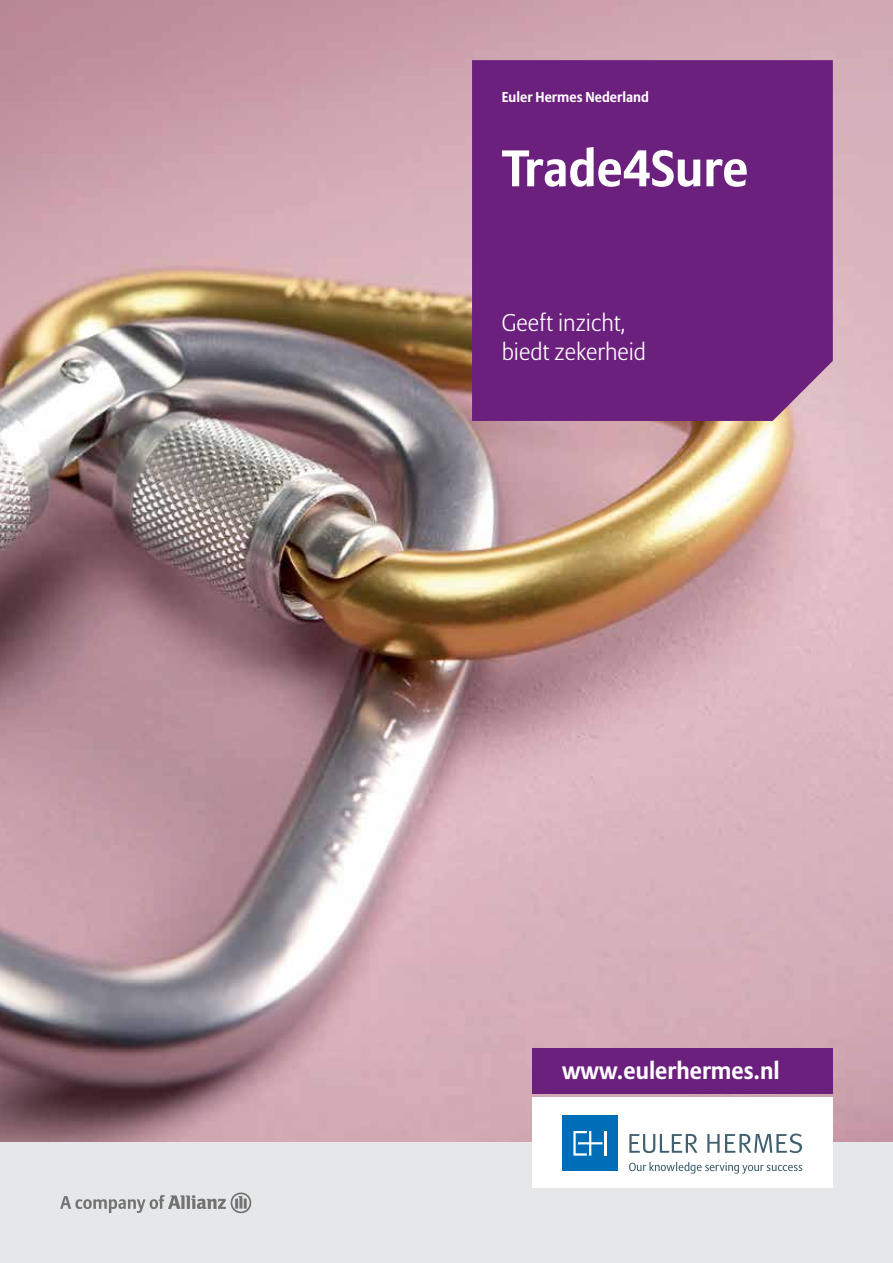
<style>
.page{position:relative;width:893px;height:1263px;background:#fff}
.page>*{position:absolute;margin:0;border:0;box-sizing:border-box;transform-origin:0 0}
.t1{font:700 51px "Allianz Sans";color:#fff}
.t2{font:300 24px/28.5px "Allianz Sans";color:#fff}
.t3{font:700 24px "Allianz Sans";color:#fff}
.t4{font:700 14.25px "Allianz Sans";color:#fff}
</style>
<div class="page">
<img style="left:0;top:0;width:893px;height:1143px">
<div style="left:0;top:1143px;width:893px;height:120px;background:#e6e7e8"></div>
<div style="left:472px;top:60px;width:361px;height:361px;background:#6c207e"></div>
<div style="left:532px;top:1097px;width:301px;height:91px;background:#fff"></div>
<div style="left:562px;top:1115px;width:56px;height:56px;background:#006db8"></div>
<hr style="left:605px;top:1131px;width:2px;height:24px;background:#fff">
<svg style="left:573px;top:1131px;width:29px;height:24px"></svg>
<svg style="left:629px;top:1134px;width:68px;height:19px"></svg>
<svg style="left:707px;top:1133px;width:95px;height:20px"></svg>
<svg style="left:629px;top:1162px;width:173px;height:12px"></svg>
<div style="left:532px;top:1049px;width:301px;height:45px;background:#6c207e"></div>
<svg style="left:60px;top:1192px;width:191px;height:21px"></svg>
<p class="t4" style="left:502px;top:87px;width:149px">Euler Hermes Nederland</p>
<h1 class="t1" style="left:502px;top:136px;width:248px">Trade4Sure</h1>
<p class="t2" style="left:502px;top:309px;width:146px">Geeft inzicht, biedt zekerheid</p>
<p class="t3" style="left:562px;top:1055px;width:219px">www.eulerhermes.nl</p>
</div>
